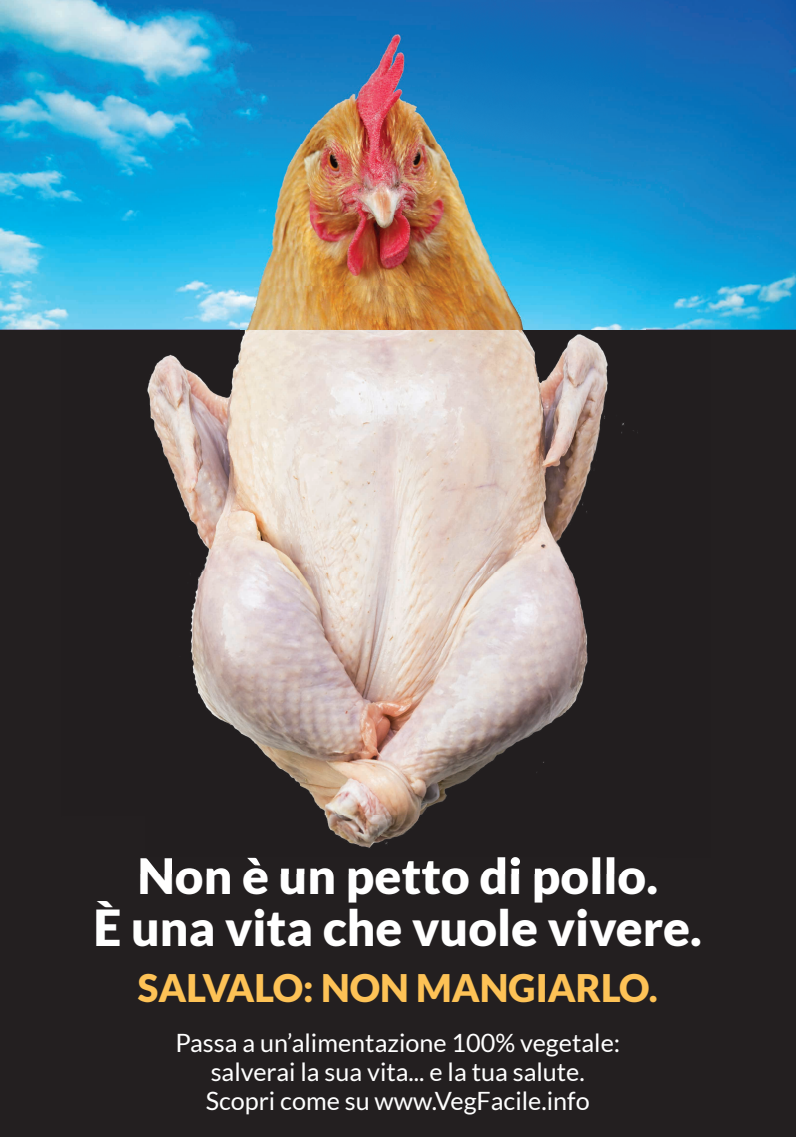
<style>
.page{position:relative;width:796px;height:1137px;background:#fff}
.page>*{position:absolute;margin:0;border:0;box-sizing:border-box;transform-origin:0 0}
.t1{font:900 49.6px/52px "Lato";color:#fff;text-align:center}
.t2{font:900 38px "Lato";color:#fdc256}
.t3{font:25.2px/28.8px "Lato";color:#fff;text-align:center}
</style>
<div class="page">
<div style="left:0;top:307px;width:796px;height:829px;background:#231f20"></div>
<img style="left:61px;top:329px;width:480px;height:486px">
<img style="left:541px;top:329px;width:170px;height:434px">
<img style="left:325px;top:815px;width:95px;height:33px">
<img style="left:140px;top:857px;width:503px;height:16px">
<img style="left:0;top:0;width:796px;height:329px">
<img style="left:241px;top:2px;width:405px;height:327px">
<h1 class="t1" style="left:94px;top:849px;width:610px">Non è un petto di pollo.<br>È una vita che vuole vivere.</h1>
<h2 class="t2" style="left:138px;top:965px;width:521px">SALVALO: NON MANGIARLO.</h2>
<p class="t3" style="left:175px;top:1028px;width:446px">Passa a un’alimentazione 100% vegetale: salverai la sua vita... e la tua salute.<br>Scopri come su www.VegFacile.info</p>
</div>
